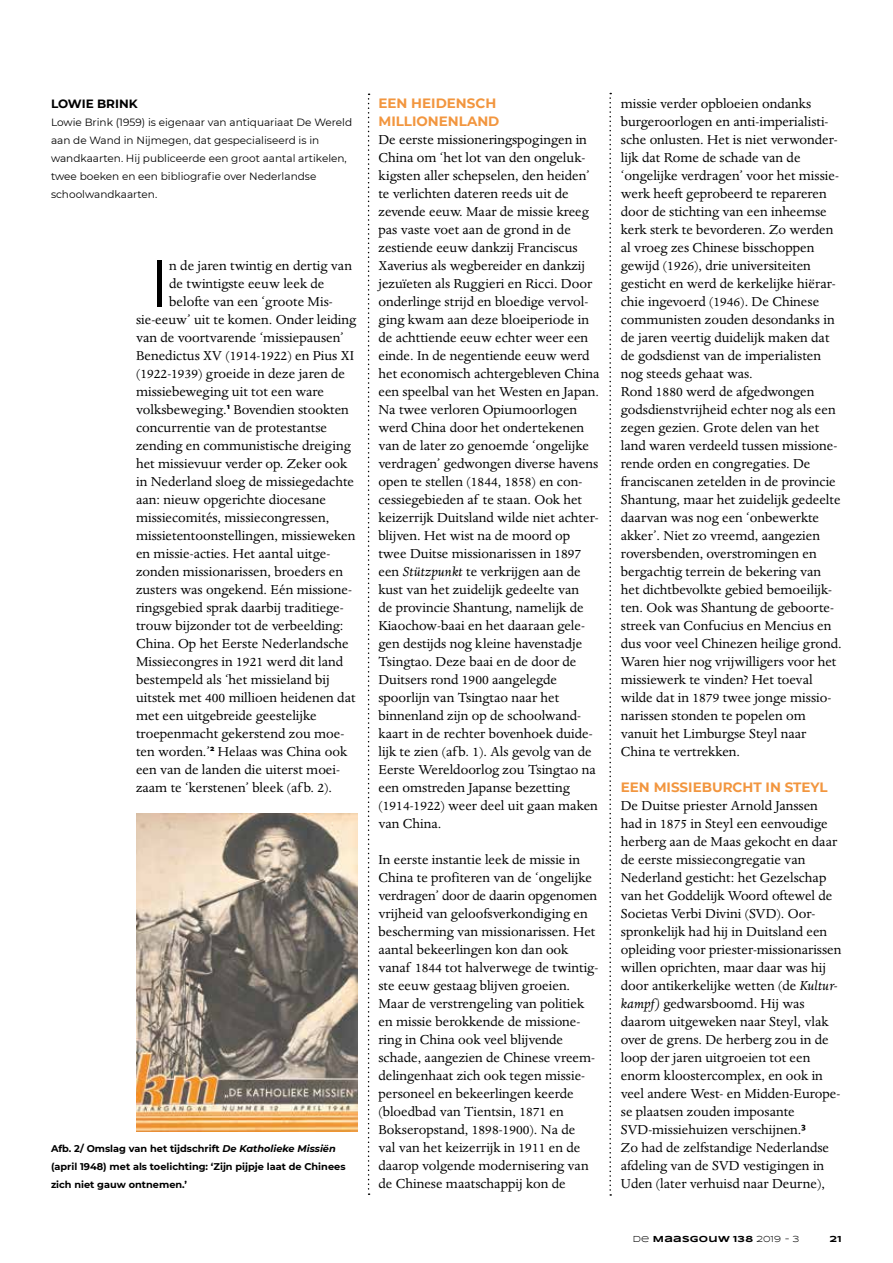
<style>
.page{position:relative;width:893px;height:1263px;background:#fff}
.page>*{position:absolute;margin:0;border:0;box-sizing:border-box;transform-origin:0 0}
.t1{font:68.7px "Syncopate";color:#000}
.t2{font:15px/18px "Dante MT Std";color:#000}
.t3{font:700 13.5px/18px "Montserrat";color:#f2963f}
.t4{font:700 12px "Montserrat";color:#000}
.t5{font:10.5px/18px "Montserrat";color:#000}
.t6{font:700 9.75px/18px "Montserrat";color:#000}
.t7{font:700 9px "Syncopate";letter-spacing:.03em;color:#000}
.s1{font-style:italic}
.s2{font-weight:400}
</style>
<div class="page">
<img style="left:136px;top:813px;width:221px;height:318px">
<svg style="left:368px;top:94px;width:2px;height:1101px"></svg>
<svg style="left:609px;top:93px;width:2px;height:1103px"></svg>
<p class="t4" style="left:51px;top:95px;width:88px">LOWIE BRINK</p>
<p class="t5" style="left:51px;top:113px;width:303px">Lowie Brink (1959) is eigenaar van antiquariaat De Wereld aan de Wand in Nijmegen, dat gespecialiseerd is in wandkaarten. Hij publiceerde een groot aantal artikelen, twee boeken en een bibliografie over Nederlandse schoolwandkaarten.</p>
<h1 class="t1" style="left:150px;top:244px;width:21px">I</h1>
<p class="t2" style="left:169px;top:257px;width:184px">n de jaren twintig en dertig van</p>
<p class="t2" style="left:169px;top:275px;width:157px">de twintigste eeuw leek de</p>
<p class="t2" style="left:169px;top:293px;width:165px">belofte van een ‘groote Mis-</p>
<p class="t2" style="left:136px;top:311px;width:222px">sie-eeuw’ uit te komen. Onder leiding</p>
<p class="t2" style="left:136px;top:329px;width:209px">van de voortvarende ‘missiepausen’</p>
<p class="t2" style="left:136px;top:347px;width:219px">Benedictus XV (1914-1922) en Pius XI</p>
<p class="t2" style="left:136px;top:365px;width:211px">(1922-1939) groeide in deze jaren de</p>
<p class="t2" style="left:136px;top:383px;width:190px">missiebeweging uit tot een ware</p>
<p class="t2" style="left:136px;top:401px;width:214px">volksbeweging.<sup>1</sup> Bovendien stookten</p>
<p class="t2" style="left:136px;top:419px;width:193px">concurrentie van de protestantse</p>
<p class="t2" style="left:136px;top:437px;width:216px">zending en communistische dreiging</p>
<p class="t2" style="left:136px;top:455px;width:213px">het missievuur verder op. Zeker ook</p>
<p class="t2" style="left:136px;top:473px;width:220px">in Nederland sloeg de missiegedachte</p>
<p class="t2" style="left:136px;top:491px;width:191px">aan: nieuw opgerichte diocesane</p>
<p class="t2" style="left:136px;top:509px;width:195px">missiecomités, missiecongressen,</p>
<p class="t2" style="left:136px;top:527px;width:221px">missietentoonstellingen, missieweken</p>
<p class="t2" style="left:136px;top:545px;width:196px">en missie-acties. Het aantal uitge-</p>
<p class="t2" style="left:136px;top:563px;width:209px">zonden missionarissen, broeders en</p>
<p class="t2" style="left:136px;top:581px;width:217px">zusters was ongekend. Eén missione-</p>
<p class="t2" style="left:136px;top:599px;width:209px">ringsgebied sprak daarbij traditiege-</p>
<p class="t2" style="left:136px;top:617px;width:209px">trouw bijzonder tot de verbeelding:</p>
<p class="t2" style="left:136px;top:635px;width:214px">China. Op het Eerste Nederlandsche</p>
<p class="t2" style="left:136px;top:653px;width:209px">Missiecongres in 1921 werd dit land</p>
<p class="t2" style="left:136px;top:671px;width:195px">bestempeld als ‘het missieland bij</p>
<p class="t2" style="left:136px;top:689px;width:221px">uitstek met 400 millioen heidenen dat</p>
<p class="t2" style="left:136px;top:707px;width:182px">met een uitgebreide geestelijke</p>
<p class="t2" style="left:136px;top:725px;width:210px">troepenmacht gekerstend zou moe-</p>
<p class="t2" style="left:136px;top:743px;width:212px">ten worden.’<sup>2</sup> Helaas was China ook</p>
<p class="t2" style="left:136px;top:761px;width:205px">een van de landen die uiterst moei-</p>
<p class="t2" style="left:136px;top:779px;width:198px">zaam te ‘kerstenen’ bleek (af b. 2).</p>
<p class="t6" style="left:51px;top:1139px;width:296px">Afb. 2/ Omslag van het tijdschrift <span class="s1">De Katholieke Missiën </span>(april 1948) met als toelichting: ‘Zijn pijpje laat de Chinees zich niet gauw ontnemen.’</p>
<p class="t3" style="left:378px;top:94px;width:122px">EEN HEIDENSCH<br>MILLIONENLAND</p>
<p class="t2" style="left:378px;top:131px;width:223px">De eerste missioneringspogingen in China om ‘het lot van den ongeluk&shy;kigsten aller schepselen, den heiden’ te verlichten dateren reeds uit de zevende eeuw. Maar de missie kreeg pas vaste voet aan de grond in de zestiende eeuw dankzij Franciscus Xaverius als wegbereider en dankzij jezuïeten als Ruggieri en Ricci. Door onderlinge strijd en bloedige vervol&shy;ging kwam aan deze bloeiperiode in de achttiende eeuw echter weer een einde. In de negentiende eeuw werd het economisch achtergebleven China een speelbal van het Westen en Japan.<br>Na twee verloren Opiumoorlogen werd China door het ondertekenen van de later zo genoemde ‘ongelijke verdragen’ gedwongen diverse havens open te stellen (1844, 1858) en con&shy;cessiegebieden af te staan. Ook het keizerrijk Duitsland wilde niet achter&shy;blijven. Het wist na de moord op twee Duitse missionarissen in 1897 een <span class="s1">Stützpunkt</span> te verkrijgen aan de kust van het zuidelijk gedeelte van<br>de provincie Shantung, namelijk de Kiaochow-baai en het daaraan gele&shy;gen destijds nog kleine havenstadje Tsingtao. Deze baai en de door de Duitsers rond 1900 aangelegde spoorlijn van Tsingtao naar het binnenland zijn op de schoolwand&shy;kaart in de rechter bovenhoek duide&shy;lijk te zien (af b. 1). Als gevolg van de Eerste Wereldoorlog zou Tsingtao na een omstreden Japanse bezetting (1914-1922) weer deel uit gaan maken van China.</p>
<p class="t2" style="left:378px;top:851px;width:221px">In eerste instantie leek de missie in China te profiteren van de ‘ongelijke verdragen’ door de daarin opgenomen vrijheid van geloofsverkondiging en bescherming van missionarissen. Het aantal bekeerlingen kon dan ook vanaf 1844 tot halverwege de twintig&shy;ste eeuw gestaag blijven groeien.<br>Maar de verstrengeling van politiek en missie berokkende de missione&shy;ring in China ook veel blijvende schade, aangezien de Chinese vreem&shy;delingenhaat zich ook tegen missie&shy;personeel en bekeerlingen keerde (bloedbad van Tientsin, 1871 en Bokseropstand, 1898-1900). Na de<br>val van het keizerrijk in 1911 en de daarop volgende modernisering van de Chinese maatschappij kon de</p>
<p class="t2" style="left:621px;top:95px;width:223px">missie verder opbloeien ondanks burgeroorlogen en anti-imperialisti&shy;sche onlusten. Het is niet verwonder&shy;lijk dat Rome de schade van de ‘ongelijke verdragen’ voor het missie&shy;werk heeft geprobeerd te repareren door de stichting van een inheemse kerk sterk te bevorderen. Zo werden al vroeg zes Chinese bisschoppen gewijd (1926), drie universiteiten gesticht en werd de kerkelijke hiërar&shy;chie ingevoerd (1946). De Chinese communisten zouden desondanks in de jaren veertig duidelijk maken dat de godsdienst van de imperialisten nog steeds gehaat was.<br>Rond 1880 werd de afgedwongen godsdienstvrijheid echter nog als een zegen gezien. Grote delen van het land waren verdeeld tussen missione&shy;rende orden en congregaties. De franciscanen zetelden in de provincie Shantung, maar het zuidelijk gedeelte daarvan was nog een ‘onbewerkte akker’. Niet zo vreemd, aangezien roversbenden, overstromingen en bergachtig terrein de bekering van het dichtbevolkte gebied bemoeilijk&shy;ten. Ook was Shantung de geboorte&shy;streek van Confucius en Mencius en dus voor veel Chinezen heilige grond.<br>Waren hier nog vrijwilligers voor het missiewerk te vinden? Het toeval wilde dat in 1879 twee jonge missio&shy;narissen stonden te popelen om vanuit het Limburgse Steyl naar China te vertrekken.</p>
<p class="t3" style="left:621px;top:778px;width:208px">EEN MISSIEBURCHT IN STEYL</p>
<p class="t2" style="left:621px;top:797px;width:222px">De Duitse priester Arnold Janssen had in 1875 in Steyl een eenvoudige herberg aan de Maas gekocht en daar de eerste missiecongregatie van Nederland gesticht: het Gezelschap van het Goddelijk Woord oftewel de Societas Verbi Divini (SVD). Oor&shy;spronkelijk had hij in Duitsland een opleiding voor priester-missionarissen willen oprichten, maar daar was hij door antikerkelijke wetten (de <span class="s1">Kultur&shy;kampf)</span> gedwarsboomd. Hij was daarom uitgeweken naar Steyl, vlak over de grens. De herberg zou in de loop der jaren uitgroeien tot een enorm kloostercomplex, en ook in veel andere West- en Midden-Europe&shy;se plaatsen zouden imposante SVD-missiehuizen verschijnen.<sup>3<br></sup>Zo had de zelfstandige Nederlandse afdeling van de SVD vestigingen in Uden (later verhuisd naar Deurne),</p>
<p class="t7" style="left:633px;top:1233px;width:168px"><span class="s2">De</span> MAASGOUW 138 <span class="s2">2019 - 3</span></p>
<p class="t7" style="left:830px;top:1233px;width:13px">21</p>
</div>
